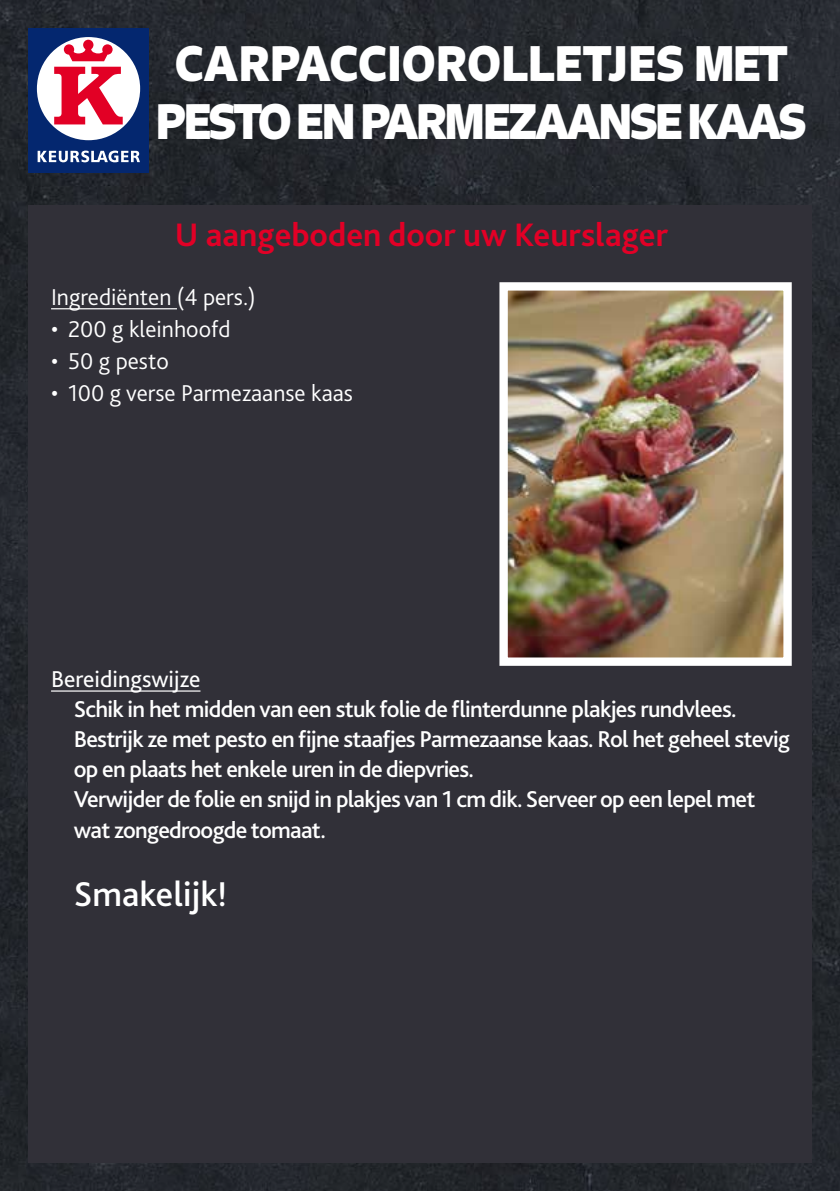
<style>
.page{position:relative;width:840px;height:1191px;background:#fff}
.page>*{position:absolute;margin:0;border:0;box-sizing:border-box;transform-origin:0 0}
.t1{font:700 48px/57.6px "Signo";letter-spacing:-.07em;color:#fff;text-align:center}
.t2{font:500 36px "Bliss 2";color:#fff}
.t3{font:700 34px "Bliss 2";color:#e20026}
.t4{font:500 24px/30px "Bliss 2";letter-spacing:-.03em;color:#fff}
.t5{font:300 24px "Bliss 2";color:#fff}
.t6{font:24px "Bliss 2";color:#fff}
</style>
<div class="page">
<div style="left:0;top:0;width:839px;height:1191px;background:#25282e"></div>
<div style="left:28px;top:205px;width:783px;height:957px;background:#313038"></div>
<hr style="left:51px;top:308px;width:126px;height:1px;background:#fff">
<hr style="left:51px;top:690px;width:149px;height:1px;background:#fff">
<div style="left:28px;top:28px;width:121px;height:144px;background:#04276f"></div>
<div style="left:37px;top:37px;width:103px;height:103px;background:#fff;border-radius:50%"></div>
<svg style="left:64px;top:40px;width:48px;height:21px"></svg>
<svg style="left:54px;top:67px;width:69px;height:57px"></svg>
<svg style="left:38px;top:151px;width:102px;height:12px"></svg>
<img style="left:499px;top:282px;width:293px;height:384px">
<h1 class="t1" style="left:155px;top:34px;width:652px">CARPACCIOROLLETJES MET<br>PESTO EN PARMEZAANSE KAAS</h1>
<h3 class="t3" style="left:175px;top:214px;width:494px">U aangeboden door uw Keurslager</h3>
<p class="t5" style="left:51px;top:282px;width:206px">Ingrediënten (4 pers.)</p>
<p class="t5" style="left:51px;top:314px;width:181px">• 200 g kleinhoofd</p>
<p class="t5" style="left:51px;top:346px;width:119px">• 50 g pesto</p>
<p class="t5" style="left:51px;top:378px;width:303px">• 100 g verse Parmezaanse kaas</p>
<p class="t6" style="left:51px;top:664px;width:151px">Bereidingswijze</p>
<p class="t4" style="left:74px;top:694px;width:717px">Schik in het midden van een stuk folie de flinterdunne plakjes rundvlees.<br>Bestrijk ze met pesto en fijne staafjes Parmezaanse kaas. Rol het geheel stevig op en plaats het enkele uren in de diepvries.<br>Verwijder de folie en snijd in plakjes van 1 cm dik. Serveer op een lepel met wat zongedroogde tomaat.</p>
<h2 class="t2" style="left:74px;top:871px;width:155px">Smakelijk!</h2>
</div>
